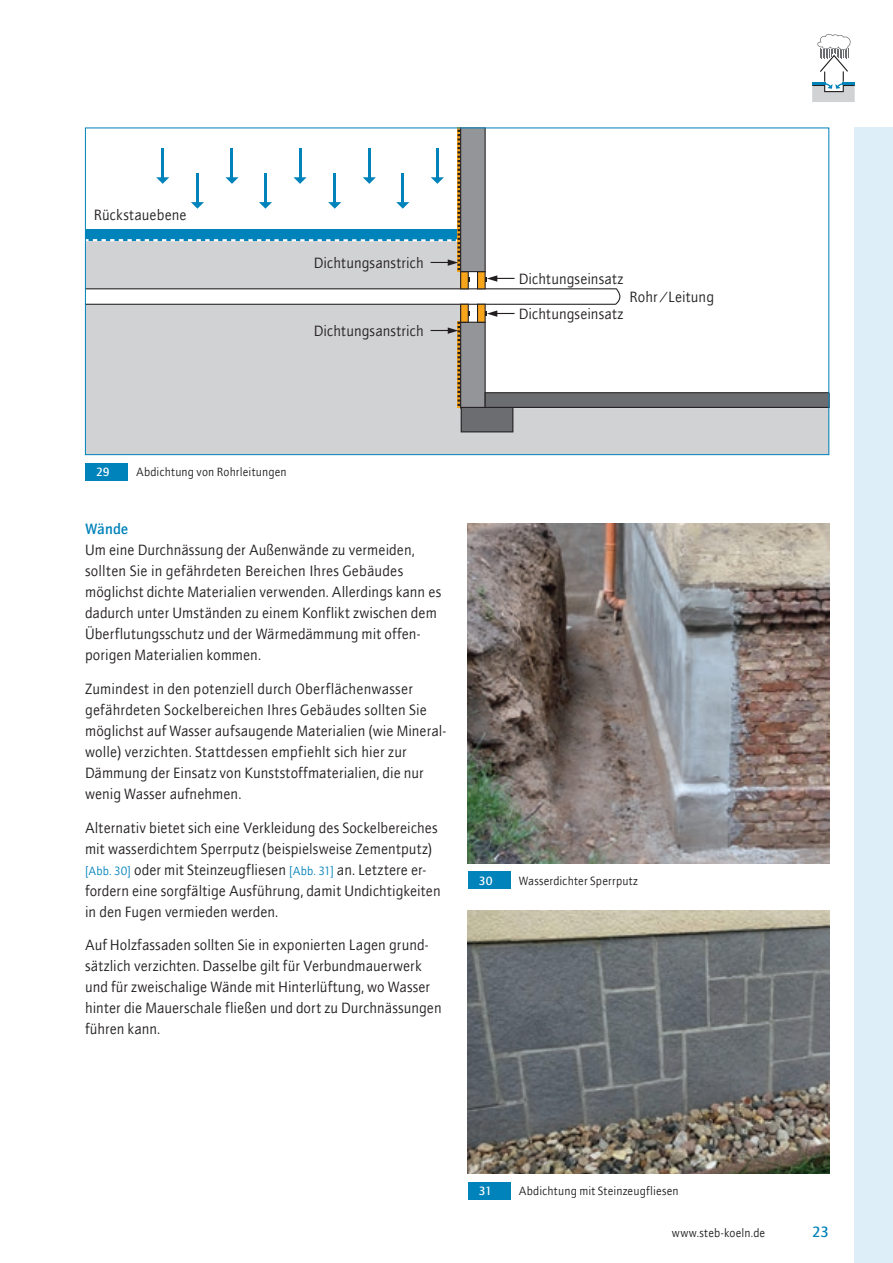
<style>
.page{position:relative;width:893px;height:1263px;background:#fff}
.page>*{position:absolute;margin:0;border:0;box-sizing:border-box;transform-origin:0 0}
.Fließtext{font:15px/21px "ITC Quay Sans";color:#231f20}
.t1{font:500 15px "ITC Quay Sans";color:#0082ba}
.Bildunterschrift{font:12px "ITC Quay Sans";letter-spacing:.01em;color:#231f20}
.Bildnummerierung{font:500 12px "ITC Quay Sans";color:#fff}
.s1{font-weight:500;color:#0082ba}
.s2{font-size:12px;color:#0082ba}
</style>
<div class="page">
<div style="left:855px;top:128px;width:38px;height:1135px;background:#ddeef8"></div>
<div style="left:87px;top:432px;width:740px;height:21px;background:#d1d2d4"></div>
<svg style="left:85px;top:128px;width:744px;height:304px"></svg>
<img style="left:468px;top:523px;width:361px;height:340px">
<img style="left:468px;top:910px;width:361px;height:264px">
<div style="left:85px;top:463px;width:43px;height:17px;background:#0082ba"></div>
<div style="left:468px;top:872px;width:42px;height:17px;background:#0082ba"></div>
<div style="left:468px;top:1182px;width:42px;height:17px;background:#0082ba"></div>
<svg style="left:812px;top:34px;width:43px;height:68px"></svg>
<p class="Fließtext" style="left:94px;top:204px;width:94px">Rückstauebene</p>
<p class="Fließtext" style="left:314px;top:252px;width:112px">Dichtungsanstrich</p>
<p class="Fließtext" style="left:314px;top:320px;width:112px">Dichtungsanstrich</p>
<p class="Fließtext" style="left:519px;top:268px;width:106px">Dichtungseinsatz</p>
<p class="Fließtext" style="left:519px;top:303px;width:106px">Dichtungseinsatz</p>
<p class="Fließtext" style="left:630px;top:286px;width:86px">Rohr/Leitung</p>
<p class="Bildnummerierung" style="left:96px;top:465px;width:15px">29</p>
<p class="Bildunterschrift" style="left:136px;top:465px;width:152px">Abdichtung von Rohrleitungen</p>
<p class="Fließtext" style="left:85px;top:518px;width:358px"><span class="s1">Wände<br></span>Um eine Durchnässung der Außenwände zu vermeiden, sollten Sie in gefährdeten Bereichen Ihres Gebäudes möglichst dichte Materialien verwenden. Allerdings kann es dadurch unter Umständen zu einem Konflikt zwischen dem Überflutungsschutz und der Wärmedämmung mit offen&shy;porigen Materialien kommen.</p>
<p class="Fließtext" style="left:85px;top:678px;width:363px">Zumindest in den potenziell durch Oberflächenwasser gefährdeten Sockelbereichen Ihres Gebäudes sollten Sie möglichst auf Wasser aufsaugende Materialien (wie Mineral&shy;wolle) verzichten. Stattdessen empfiehlt sich hier zur Dämmung der Einsatz von Kunststoffmaterialien, die nur wenig Wasser aufnehmen.</p>
<p class="Fließtext" style="left:85px;top:817px;width:357px">Alternativ bietet sich eine Verkleidung des Sockelbereiches mit wasserdichtem Sperrputz (beispielsweise Zementputz) <span class="s2">[Abb. 30]</span> oder mit Steinzeugfliesen <span class="s2">[Abb. 31]</span> an. Letztere er&shy;fordern eine sorgfältige Ausführung, damit Undichtigkeiten in den Fugen vermieden werden.</p>
<p class="Fließtext" style="left:85px;top:934px;width:358px">Auf Holzfassaden sollten Sie in exponierten Lagen grund&shy;sätzlich verzichten. Dasselbe gilt für Verbundmauerwerk und für zweischalige Wände mit Hinterlüftung, wo Wasser hinter die Mauerschale fließen und dort zu Durchnässungen führen kann.</p>
<p class="Bildnummerierung" style="left:479px;top:873px;width:15px">30</p>
<p class="Bildunterschrift" style="left:519px;top:873px;width:121px">Wasserdichter Sperrputz</p>
<p class="Bildnummerierung" style="left:479px;top:1184px;width:15px">31</p>
<p class="Bildunterschrift" style="left:519px;top:1184px;width:162px">Abdichtung mit Steinzeugfliesen</p>
<p class="Bildunterschrift" style="left:672px;top:1226px;width:95px">www.steb-koeln.de</p>
<p class="t1" style="left:812px;top:1223px;width:19px">23</p>
</div>
